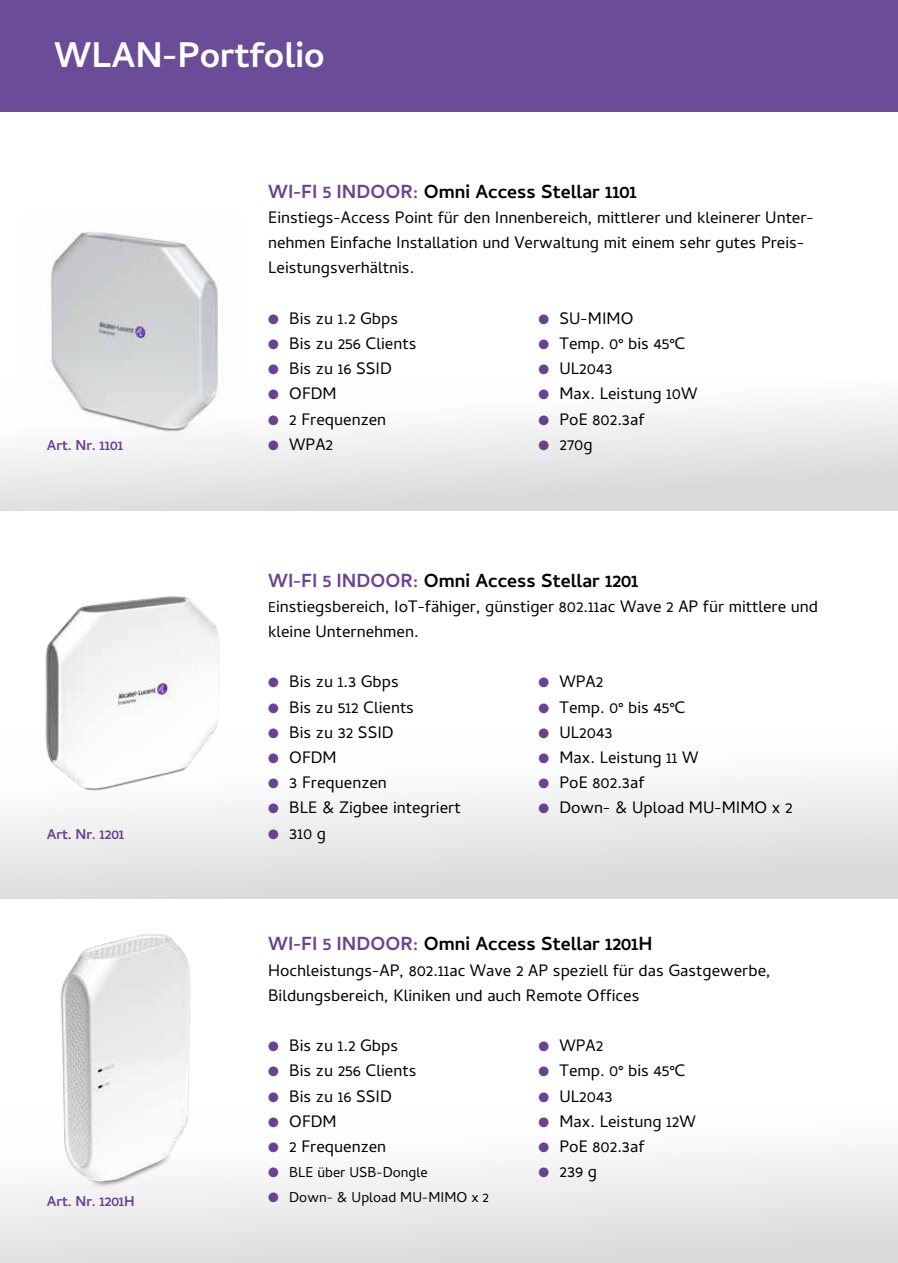
<style>
.page{position:relative;width:898px;height:1263px;background:#fff}
.page>*{position:absolute;margin:0;border:0;box-sizing:border-box;transform-origin:0 0}
.t1{font:700 45px "Cambay Devanagari";color:#fff}
.t2{font:700 24px "Cambay Devanagari";color:#000}
.t3{font:21px/25.2px "Cambay Devanagari";color:#000}
.t4{font:18px "Cambay Devanagari";color:#000}
.t5{font:700 18px "Cambay Devanagari";color:#6b4192}
.s1{color:#6b4192}
.s2{font-size:18px}
</style>
<div class="page">
<hr style="left:897px;top:1103px;width:1px;height:160px;background:#dadada">
<div style="left:0;top:733px;width:897px;height:166px;background:linear-gradient(to bottom,#fff,#dadada)"></div>
<div style="left:0;top:1103px;width:897px;height:160px;background:linear-gradient(to bottom,#fff,#dcdcdc)"></div>
<div style="left:0;top:378px;width:897px;height:133px;background:linear-gradient(to bottom,#fff,#d9d9d9)"></div>
<div style="left:0;top:0;width:897px;height:111px;background:#6a4c99"></div>
<img style="left:21px;top:232px;width:221px;height:212px">
<img style="left:26px;top:596px;width:216px;height:213px">
<img style="left:0;top:934px;width:264px;height:271px">
<h1 class="t1" style="left:54px;top:25px;width:272px">WLAN-Portfolio</h1>
<p class="t5" style="left:47px;top:433px;width:78px">Art. Nr. 1101</p>
<p class="t5" style="left:47px;top:822px;width:79px">Art. Nr. 1201</p>
<p class="t5" style="left:47px;top:1189px;width:90px">Art. Nr. 1201H</p>
<p class="t2" style="left:268px;top:175px;width:370px"><span class="s1">WI-FI 5 INDOOR:</span> Omni Access Stellar 1101</p>
<p class="t3" style="left:268px;top:208px;width:547px">Einstiegs-Access Point für den Innenbereich, mittlerer und kleinerer Unter&shy;nehmen Einfache Installation und Verwaltung mit einem sehr gutes Preis-<br>Leistungsverhältnis.</p>
<p class="t3" style="left:268px;top:308px;width:131px"><span class="s1">●</span> Bis zu 1.2 Gbps</p>
<p class="t3" style="left:538px;top:308px;width:96px"><span class="s1">●</span> SU-MIMO</p>
<p class="t3" style="left:268px;top:334px;width:150px"><span class="s1">●</span> Bis zu 256 Clients</p>
<p class="t3" style="left:538px;top:334px;width:149px"><span class="s1">●</span> Temp. 0° bis 45°C</p>
<p class="t3" style="left:268px;top:359px;width:125px"><span class="s1">●</span> Bis zu 16 SSID</p>
<p class="t3" style="left:538px;top:359px;width:76px"><span class="s1">●</span> UL2043</p>
<p class="t3" style="left:268px;top:384px;width:70px"><span class="s1">●</span> OFDM</p>
<p class="t3" style="left:538px;top:384px;width:161px"><span class="s1">●</span> Max. Leistung 10W</p>
<p class="t3" style="left:268px;top:409px;width:120px"><span class="s1">●</span> 2 Frequenzen</p>
<p class="t3" style="left:538px;top:409px;width:107px"><span class="s1">●</span> PoE 802.3af</p>
<p class="t3" style="left:268px;top:434px;width:66px"><span class="s1">●</span> WPA2</p>
<p class="t3" style="left:538px;top:434px;width:56px"><span class="s1">●</span> 270g</p>
<p class="t2" style="left:268px;top:564px;width:371px"><span class="s1">WI-FI 5 INDOOR:</span> Omni Access Stellar 1201</p>
<p class="t3" style="left:268px;top:596px;width:551px"><span class="s2">E</span>instiegsbereich, IoT-fähiger, günstiger 802.11ac Wave 2 AP für mittlere und kleine Unternehmen.</p>
<p class="t3" style="left:268px;top:672px;width:132px"><span class="s1">●</span> Bis zu 1.3 Gbps</p>
<p class="t3" style="left:538px;top:672px;width:66px"><span class="s1">●</span> WPA2</p>
<p class="t3" style="left:268px;top:697px;width:147px"><span class="s1">●</span> Bis zu 512 Clients</p>
<p class="t3" style="left:538px;top:697px;width:149px"><span class="s1">●</span> Temp. 0° bis 45°C</p>
<p class="t3" style="left:268px;top:722px;width:127px"><span class="s1">●</span> Bis zu 32 SSID</p>
<p class="t3" style="left:538px;top:722px;width:76px"><span class="s1">●</span> UL2043</p>
<p class="t3" style="left:268px;top:748px;width:70px"><span class="s1">●</span> OFDM</p>
<p class="t3" style="left:538px;top:748px;width:162px"><span class="s1">●</span> Max. Leistung 11 W</p>
<p class="t3" style="left:268px;top:773px;width:120px"><span class="s1">●</span> 3 Frequenzen</p>
<p class="t3" style="left:538px;top:773px;width:107px"><span class="s1">●</span> PoE 802.3af</p>
<p class="t3" style="left:268px;top:798px;width:194px"><span class="s1">●</span> BLE &amp; Zigbee integriert</p>
<p class="t3" style="left:538px;top:798px;width:256px"><span class="s1">●</span> Down- &amp; Upload MU-MIMO x 2</p>
<p class="t3" style="left:268px;top:823px;width:60px"><span class="s1">●</span> 310 g</p>
<p class="t2" style="left:268px;top:928px;width:386px"><span class="s1">WI-FI 5 INDOOR:</span> Omni Access Stellar 1201H</p>
<p class="t3" style="left:268px;top:960px;width:504px">Hochleistungs-AP, 802.11ac Wave 2 AP speziell für das Gastgewerbe,<br>Bildungsbereich, Kliniken und auch Remote Offices</p>
<p class="t3" style="left:268px;top:1036px;width:131px"><span class="s1">●</span> Bis zu 1.2 Gbps</p>
<p class="t3" style="left:538px;top:1036px;width:66px"><span class="s1">●</span> WPA2</p>
<p class="t3" style="left:268px;top:1061px;width:150px"><span class="s1">●</span> Bis zu 256 Clients</p>
<p class="t3" style="left:538px;top:1061px;width:149px"><span class="s1">●</span> Temp. 0° bis 45°C</p>
<p class="t3" style="left:268px;top:1086px;width:125px"><span class="s1">●</span> Bis zu 16 SSID</p>
<p class="t3" style="left:538px;top:1086px;width:76px"><span class="s1">●</span> UL2043</p>
<p class="t3" style="left:268px;top:1111px;width:70px"><span class="s1">●</span> OFDM</p>
<p class="t3" style="left:538px;top:1111px;width:159px"><span class="s1">●</span> Max. Leistung 12W</p>
<p class="t3" style="left:268px;top:1136px;width:120px"><span class="s1">●</span> 2 Frequenzen</p>
<p class="t3" style="left:538px;top:1136px;width:107px"><span class="s1">●</span> PoE 802.3af</p>
<p class="t4" style="left:268px;top:1163px;width:161px"><span class="s1">●</span> BLE über USB-Dongle</p>
<p class="t3" style="left:538px;top:1162px;width:60px"><span class="s1">●</span> 239 g</p>
<p class="t4" style="left:268px;top:1189px;width:222px"><span class="s1">●</span> Down- &amp; Upload MU-MIMO x 2</p>
</div>
